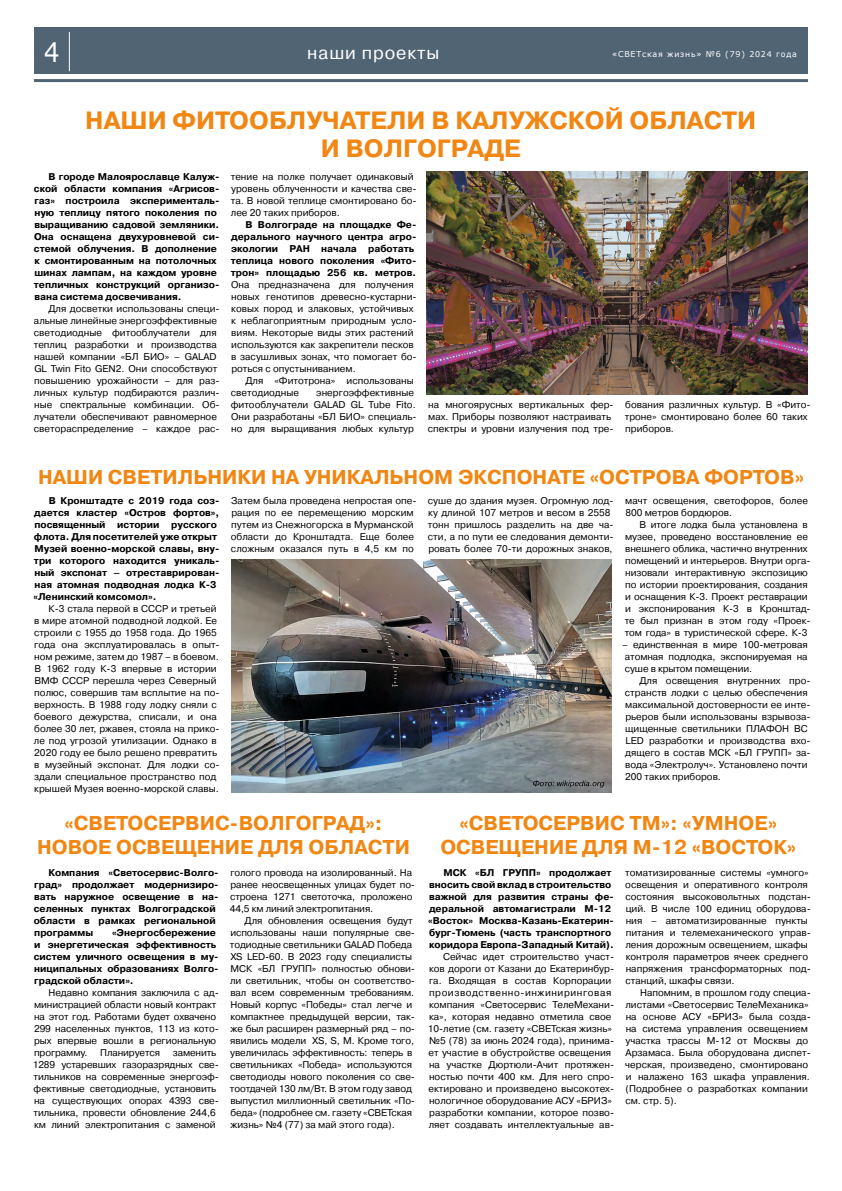
<style>
.page{position:relative;width:842px;height:1191px;background:#fff}
.page>*{position:absolute;margin:0;border:0;box-sizing:border-box;transform-origin:0 0}
.t1{font:27px "Verdana";color:#fff;scale:.9 1}
.t2{font:700 25px/28px "Pragmatica C";color:#f18612;text-align:center}
.t3{font:700 20px/24px "Pragmatica C";color:#f18612;text-align:center}
.t4{font:18px "Pragmatica C";letter-spacing:.05em;color:#fff}
.t5{font:9.8px/12px "Pragmatica C";color:#000}
.t6{font:700 9.8px/12px "Pragmatica C";color:#000}
.t7{font:8px "Verdana";letter-spacing:.1em;color:#fff}
</style>
<div class="page">
<div style="left:34px;top:28px;width:774px;height:46px;background:#516473"></div>
<hr style="left:34px;top:79px;width:774px;height:3px;background:#516473">
<hr style="left:69px;top:32px;width:1px;height:39px;background:#fff">
<img style="left:427px;top:172px;width:381px;height:223px">
<img style="left:231px;top:559px;width:380px;height:233px">
<svg style="left:533px;top:780px;width:71px;height:7px"></svg>
<h1 class="t1" style="left:44px;top:34px;width:19px">4</h1>
<h3 class="t4" style="left:307px;top:42px;width:133px">наши проекты</h3>
<p class="t7" style="left:612px;top:48px;width:186px">«СВЕТская жизнь» №6 (79) 2024 года</p>
<h2 class="t2" style="left:85px;top:107px;width:673px">НАШИ ФИТООБЛУЧАТЕЛИ В КАЛУЖСКОЙ ОБЛАСТИ<br>И ВОЛГОГРАДЕ</h2>
<p class="t6" style="left:34px;top:171px;width:187px;text-indent:15px">В городе Малоярославце Калуж&shy;ской области компания «Агрисов&shy;газ» построила эксперименталь&shy;ную теплицу пятого поколения по выращиванию садовой земляники.<br>Она оснащена двухуровневой си&shy;стемой облучения. В дополнение к смонтированным на потолочных шинах лампам, на каждом уровне тепличных конструкций организо&shy;вана система досвечивания.</p>
<p class="t5" style="left:34px;top:303px;width:187px;text-indent:15px">Для досветки использованы специ&shy;альные линейные энергоэффективные светодиодные фитооблучатели для теплиц разработки и производства нашей компании «БЛ БИО» – GALAD GL Twin Fito GEN2. Они способствуют повышению урожайности – для раз&shy;личных культур подбираются различ&shy;ные спектральные комбинации. Об&shy;лучатели обеспечивают равномерное светораспределение – каждое рас-</p>
<p class="t5" style="left:231px;top:171px;width:187px">тение на полке получает одинаковый уровень облученности и качества све&shy;та. В новой теплице смонтировано бо&shy;лее 20 таких приборов.</p>
<p class="t6" style="left:231px;top:219px;width:187px;text-indent:15px">В Волгограде на площадке Фе&shy;дерального научного центра агро&shy;экологии РАН начала работать теплица нового поколения «Фито&shy;трон» площадью 256 кв. метров.</p>
<p class="t5" style="left:231px;top:279px;width:187px">Она предназначена для получения новых генотипов древесно-кустарни&shy;ковых пород и злаковых, устойчивых к неблагоприятным природным усло&shy;виям. Некоторые виды этих растений используются как закрепители песков в засушливых зонах, что помогает бо&shy;роться с опустыниванием.</p>
<p class="t5" style="left:231px;top:375px;width:184px;text-indent:14px">Для «Фитотрона» использованы светодиодные</p>
<p class="t5" style="left:231px;top:387px;width:187px;text-indent:86px">энергоэффективные фитооблучатели GALAD GL Tube Fito.<br>Они разработаны «БЛ БИО» специаль&shy;но для выращивания любых культур</p>
<p class="t5" style="left:428px;top:399px;width:187px">на многоярусных вертикальных фер&shy;мах. Приборы позволяют настраивать спектры и уровни излучения под тре-</p>
<p class="t5" style="left:625px;top:399px;width:187px">бования различных культур. В «Фито&shy;троне» смонтировано более 60 таких приборов.</p>
<h3 class="t3" style="left:38px;top:465px;width:767px">НАШИ СВЕТИЛЬНИКИ НА УНИКАЛЬНОМ ЭКСПОНАТЕ «ОСТРОВА ФОРТОВ»</h3>
<p class="t6" style="left:33px;top:495px;width:188px;text-indent:15px">В Кронштадте с 2019 года соз&shy;дается кластер «Остров фортов», посвященный истории русского флота. Для посетителей уже открыт<br>Музей военно-морской славы, вну&shy;три которого находится уникаль&shy;ный экспонат – отреставрирован&shy;ная атомная подводная лодка К-3 «Ленинский комсомол».</p>
<p class="t5" style="left:34px;top:603px;width:187px;text-indent:15px">К-3 стала первой в СССР и третьей в мире атомной подводной лодкой. Ее строили с 1955 до 1958 года. До 1965 года она эксплуатировалась в опыт&shy;ном режиме, затем до 1987 – в боевом.<br>В 1962 году К-3 впервые в истории ВМФ СССР перешла через Северный полюс, совершив там всплытие на по&shy;верхность. В 1988 году лодку сняли с боевого дежурства, списали, и она более 30 лет, ржавея, стояла на прико&shy;ле под угрозой утилизации. Однако в 2020 году ее было решено превратить в музейный экспонат. Для лодки со&shy;здали специальное пространство под крышей Музея военно-морской славы.</p>
<p class="t5" style="left:231px;top:495px;width:187px">Затем была проведена непростая опе&shy;рация по ее перемещению морским путем из Снежногорска в Мурманской области до Кронштадта. Еще более сложным оказался путь в 4,5 км по</p>
<p class="t5" style="left:428px;top:495px;width:187px">суше до здания музея. Огромную лод&shy;ку длиной 107 метров и весом в 2558 тонн пришлось разделить на две ча&shy;сти, а по пути ее следования демонти&shy;ровать более 70-ти дорожных знаков,</p>
<p class="t5" style="left:625px;top:495px;width:184px">мачт освещения, светофоров, более<br>800 метров бордюров.</p>
<p class="t5" style="left:625px;top:519px;width:187px;text-indent:15px">В итоге лодка была установлена в музее, проведено восстановление ее внешнего облика, частично внутренних помещений и интерьеров. Внутри орга&shy;низовали интерактивную экспозицию по истории проектирования, создания и оснащения К-3. Проект реставрации и экспонирования К-3 в Кронштад&shy;те был признан в этом году «Проек&shy;том года» в туристической сфере. К-3</p>
<p class="t5" style="left:622px;top:639px;width:187px;text-align:justify">– единственная в мире 100-метровая атомная подлодка, экспонируемая на суше в крытом помещении.</p>
<p class="t5" style="left:625px;top:675px;width:187px;text-indent:14px">Для освещения внутренних про&shy;странств лодки с целью обеспечения максимальной достоверности ее инте&shy;рьеров были использованы взрывоза&shy;щищенные светильники ПЛАФОН ВС LED разработки и производства вхо&shy;дящего в состав МСК «БЛ ГРУПП» за&shy;вода «Электролуч». Установлено почти 200 таких приборов.</p>
<h3 class="t3" style="left:37px;top:811px;width:374px">«СВЕТОСЕРВИС-ВОЛГОГРАД»:<br>НОВОЕ ОСВЕЩЕНИЕ ДЛЯ ОБЛАСТИ</h3>
<p class="t6" style="left:34px;top:867px;width:186px;text-indent:15px">Компания «Светосервис-Волго&shy;град» продолжает модернизиро&shy;вать наружное освещение в на&shy;селенных пунктах Волгоградской области в рамках региональной программы</p>
<p class="t6" style="left:34px;top:927px;width:186px;text-indent:78px">«Энергосбережение и энергетическая эффективность систем уличного освещения в му&shy;ниципальных образованиях Волго&shy;градской области».</p>
<p class="t5" style="left:34px;top:987px;width:186px;text-indent:14px">Недавно компания заключила с ад&shy;министрацией области новый контракт на этот год. Работами будет охвачено<br>299 населенных пунктов, 113 из кото&shy;рых впервые вошли в региональную программу.</p>
<p class="t5" style="left:100px;top:1047px;width:61px">Планируется</p>
<p class="t5" style="left:33px;top:1047px;width:188px;text-indent:140px">заменить<br>1289 устаревших газоразрядных све&shy;тильников на современные энергоэф&shy;фективные светодиодные, установить на существующих опорах 4393 све&shy;тильника, провести обновление 244,6 км линий электропитания с заменой</p>
<p class="t5" style="left:230px;top:867px;width:187px">голого провода на изолированный. На ранее неосвещенных улицах будет по&shy;строена 1271 светоточка, проложено 44,5 км линий электропитания.</p>
<p class="t5" style="left:230px;top:915px;width:187px;text-indent:15px">Для обновления освещения будут использованы наши популярные све&shy;тодиодные светильники GALAD Победа XS LED-60. В 2023 году специалисты МСК «БЛ ГРУПП» полностью обнови&shy;ли светильник, чтобы он соответство&shy;вал всем современным требованиям.<br>Новый корпус «Победы» стал легче и компактнее предыдущей версии, так&shy;же был расширен размерный ряд – по&shy;явились модели XS, S, M. Кроме того, увеличилась эффективность: теперь в светильниках «Победа» используются светодиоды нового поколения со све&shy;тоотдачей 130 лм/Вт. В этом году завод выпустил миллионный светильник «По&shy;беда» (подробнее см. газету «СВЕТская жизнь» №4 (77) за май этого года).</p>
<h3 class="t3" style="left:440px;top:811px;width:357px">«СВЕТОСЕРВИС ТМ»: «УМНОЕ»<br>ОСВЕЩЕНИЕ ДЛЯ М-12 «ВОСТОК»</h3>
<p class="t6" style="left:428px;top:867px;width:187px;text-indent:15px">МСК «БЛ ГРУПП» продолжает вносить свой вклад в строительство важной для развития страны фе&shy;деральной автомагистрали М-12 «Восток» Москва-Казань-Екатерин&shy;бург-Тюмень (часть транспортного коридора Европа-Западный Китай).</p>
<p class="t5" style="left:428px;top:951px;width:188px;text-indent:15px">Сейчас идет строительство участ&shy;ков дороги от Казани до Екатеринбур&shy;га. Входящая в состав Корпорации производственно-инжиниринговая компания «Светосервис ТелеМехани&shy;ка», которая недавно отметила свое 10-летие (см. газету «СВЕТская жизнь» №5 (78) за июнь 2024 года), принима&shy;ет участие в обустройстве освещения на участке Дюртюли-Ачит протяжен&shy;ностью почти 400 км. Для него спро&shy;ектировано и произведено высокотех&shy;нологичное оборудование АСУ «БРИЗ» разработки компании, которое позво&shy;ляет создавать интеллектуальные ав-</p>
<p class="t5" style="left:625px;top:867px;width:187px">томатизированные системы «умного» освещения и оперативного контроля состояния высоковольтных подстан&shy;ций. В числе 100 единиц оборудова&shy;ния – автоматизированные пункты питания и телемеханического управ&shy;ления дорожным освещением, шкафы контроля параметров ячеек среднего напряжения трансформаторных под&shy;станций, шкафы связи.</p>
<p class="t5" style="left:625px;top:987px;width:187px;text-indent:15px">Напомним, в прошлом году специа&shy;листами «Светосервис ТелеМеханика» на основе АСУ «БРИЗ» была созда&shy;на система управления освещением участка трассы М-12 от Москвы до<br>Арзамаса. Была оборудована диспет&shy;черская, произведено, смонтировано и налажено 163 шкафа управления. (Подробнее о разработках компании см. стр. 5).</p>
</div>
